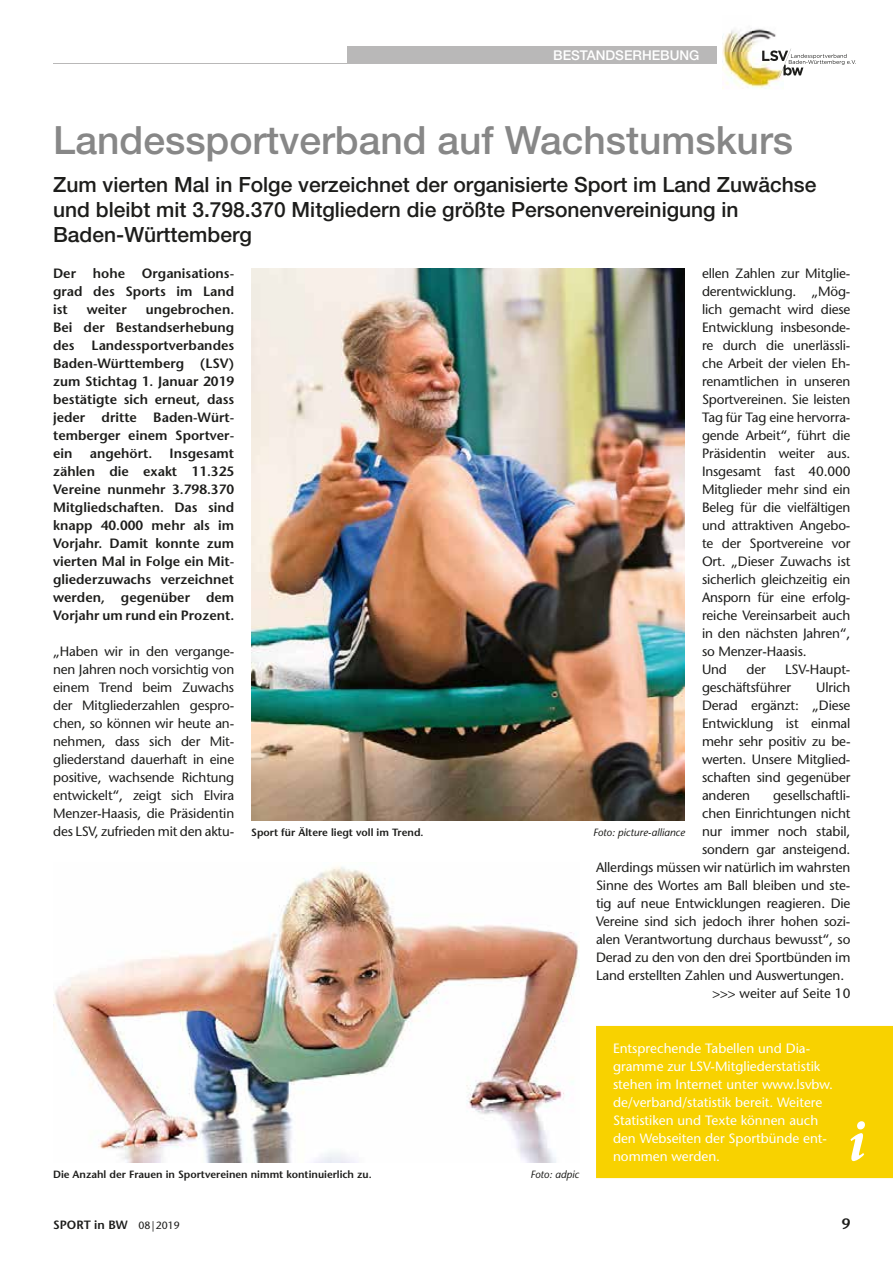
<style>
.page{position:relative;width:893px;height:1263px;background:#fff}
.page>*{position:absolute;margin:0;border:0;box-sizing:border-box;transform-origin:0 0}
.t1{font:500 39px "Helvetica Neue";color:#878787}
.t2{font:500 21px/25.2px "Helvetica Neue";color:#1d1d1b}
.t3{font:600 15px "Stone Sans";color:#1d1d1b}
.t4{font:13.5px/18px "Stone Sans";letter-spacing:-.01em;color:#1d1d1b;text-align:justify}
.t5{font:600 13.5px/18px "Stone Sans";color:#1d1d1b;text-align:justify}
.t6{font:13.5px/18px "Stone Sans";color:#fff}
.t7{font:500 13.5px "Helvetica Neue";color:#fff}
.t8{font:600 12px "Stone Sans";color:#1d1d1b}
.t9{font:600 10.5px "Stone Sans";color:#1d1d1b}
.t10{font:italic 10.5px "Stone Sans";color:#1d1d1b}
.s1{font-weight:400;font-size:10.5px}
</style>
<div class="page">
<hr style="left:53px;top:63px;width:663px;height:1px;background:#b9b8b8">
<div style="left:347px;top:46px;width:369px;height:17px;background:#b9b8b8"></div>
<img style="left:722px;top:28px;width:59px;height:61px">
<svg style="left:762px;top:49px;width:94px;height:28px"></svg>
<img style="left:53px;top:866px;width:526px;height:296px">
<img style="left:251px;top:269px;width:434px;height:551px">
<div style="left:596px;top:1026px;width:297px;height:152px;background:#f8d200"></div>
<svg style="left:850px;top:1121px;width:15px;height:40px"></svg>
<p class="t7" style="left:553px;top:47px;width:148px">BESTANDSERHEBUNG</p>
<p class="t1" style="left:53px;top:116px;width:741px">Landessportverband auf Wachstumskurs</p>
<p class="t2" style="left:53px;top:171px;width:765px">Zum vierten Mal in Folge verzeichnet der organisierte Sport im Land Zuwächse und bleibt mit 3.798.370 Mitgliedern die größte Personenvereinigung in<br>Baden-Württemberg</p>
<p class="t5" style="left:53px;top:264px;width:183px">Der hohe Organisations&shy;grad des Sports im Land ist</p>
<p class="t5" style="left:53px;top:300px;width:183px;text-indent:93px">ungebrochen.<br>Bei der Bestandserhebung des</p>
<p class="t5" style="left:87px;top:300px;width:42px">weiter</p>
<p class="t5" style="left:53px;top:336px;width:183px;text-indent:39px">Landessportverbandes Baden-Württemberg (LSV) zum Stichtag 1. Januar 2019 bestätigte sich erneut, dass jeder dritte Baden-Würt&shy;temberger einem Sportver&shy;ein</p>
<p class="t5" style="left:90px;top:444px;width:64px">angehört.</p>
<p class="t5" style="left:53px;top:444px;width:183px;text-indent:116px">Insgesamt zählen die exakt 11.325<br>Vereine nunmehr 3.798.370<br>Mitgliedschaften. Das sind knapp 40.000 mehr als im Vorjahr. Damit konnte zum vierten Mal in Folge ein Mit&shy;gliederzuwachs verzeichnet werden, gegenüber dem Vorjahr um rund ein Prozent.</p>
<p class="t4" style="left:53px;top:642px;width:183px">„Haben wir in den vergange&shy;nen Jahren noch vorsichtig von einem Trend beim Zuwachs der Mitgliederzahlen gespro&shy;chen, so können wir heute an&shy;nehmen, dass sich der Mit&shy;gliederstand dauerhaft in eine positive, wachsende Richtung entwickelt“, zeigt sich Elvira Menzer-Haasis, die Präsidentin des LSV, zufrieden mit den aktu-</p>
<p class="t4" style="left:702px;top:264px;width:150px;text-align:left">ellen Zahlen zur Mitglie&shy;derentwicklung. „Mög&shy;lich gemacht wird diese<br>Entwicklung insbesonde&shy;re durch die unerlässli&shy;che Arbeit der vielen Eh&shy;renamtlichen in unseren<br>Sportvereinen. Sie leisten<br>Tag für Tag eine hervorra&shy;gende Arbeit“, führt die<br>Präsidentin weiter aus.<br>Insgesamt fast 40.000<br>Mitglieder mehr sind ein<br>Beleg für die vielfältigen und attraktiven Angebo&shy;te der Sportvereine vor<br>Ort. „Dieser Zuwachs ist sicherlich gleichzeitig ein<br>Ansporn für eine erfolg&shy;reiche Vereinsarbeit auch in den nächsten Jahren“, so Menzer-Haasis.<br>Und</p>
<p class="t4" style="left:746px;top:660px;width:21px">der</p>
<p class="t4" style="left:702px;top:660px;width:150px;text-indent:83px">LSV-Haupt&shy;geschäftsführer</p>
<p class="t4" style="left:702px;top:678px;width:150px;text-indent:114px">Ulrich Derad ergänzt: „Diese Entwicklung ist einmal mehr sehr positiv zu be&shy;werten. Unsere Mitglied&shy;schaften sind gegenüber anderen</p>
<p class="t4" style="left:773px;top:786px;width:79px">gesellschaftli-</p>
<p class="t4" style="left:702px;top:804px;width:150px">chen Einrichtungen nicht</p>
<p class="t4" style="left:702px;top:822px;width:150px">nur immer noch stabil,</p>
<p class="t4" style="left:702px;top:840px;width:150px">sondern gar ansteigend.</p>
<p class="t4" style="left:596px;top:858px;width:256px">Allerdings müssen wir natürlich im wahrsten</p>
<p class="t4" style="left:596px;top:876px;width:256px">Sinne des Wortes am Ball bleiben und ste-</p>
<p class="t4" style="left:596px;top:894px;width:256px">tig auf neue Entwicklungen reagieren. Die</p>
<p class="t4" style="left:596px;top:912px;width:256px">Vereine sind sich jedoch ihrer hohen sozi-</p>
<p class="t4" style="left:596px;top:930px;width:256px">alen Verantwortung durchaus bewusst“, so</p>
<p class="t4" style="left:596px;top:948px;width:256px">Derad zu den von den drei Sportbünden im</p>
<p class="t4" style="left:596px;top:966px;width:250px">Land erstellten Zahlen und Auswertungen.</p>
<p class="t9" style="left:251px;top:826px;width:174px">Sport für Ältere liegt voll im Trend.</p>
<p class="t10" style="left:593px;top:826px;width:93px">Foto: picture-alliance</p>
<p class="t4" style="left:712px;top:984px;width:140px">&gt;&gt;&gt; weiter auf Seite 10</p>
<p class="t6" style="left:613px;top:1039px;width:221px">Entsprechende Tabellen und Dia&shy;gramme zur LSV-Mitgliederstatistik stehen im Internet unter www.lsvbw. de/verband/statistik bereit. Weitere Statistiken und Texte können auch den Webseiten der Sportbünde ent&shy;nommen werden.</p>
<p class="t9" style="left:53px;top:1168px;width:320px">Die Anzahl der Frauen in Sportvereinen nimmt kontinuierlich zu.</p>
<p class="t10" style="left:530px;top:1168px;width:50px">Foto: adpic</p>
<p class="t8" style="left:53px;top:1217px;width:128px">SPORT in BW <span class="s1">08 | 2019</span></p>
<p class="t3" style="left:842px;top:1215px;width:10px">9</p>
</div>
